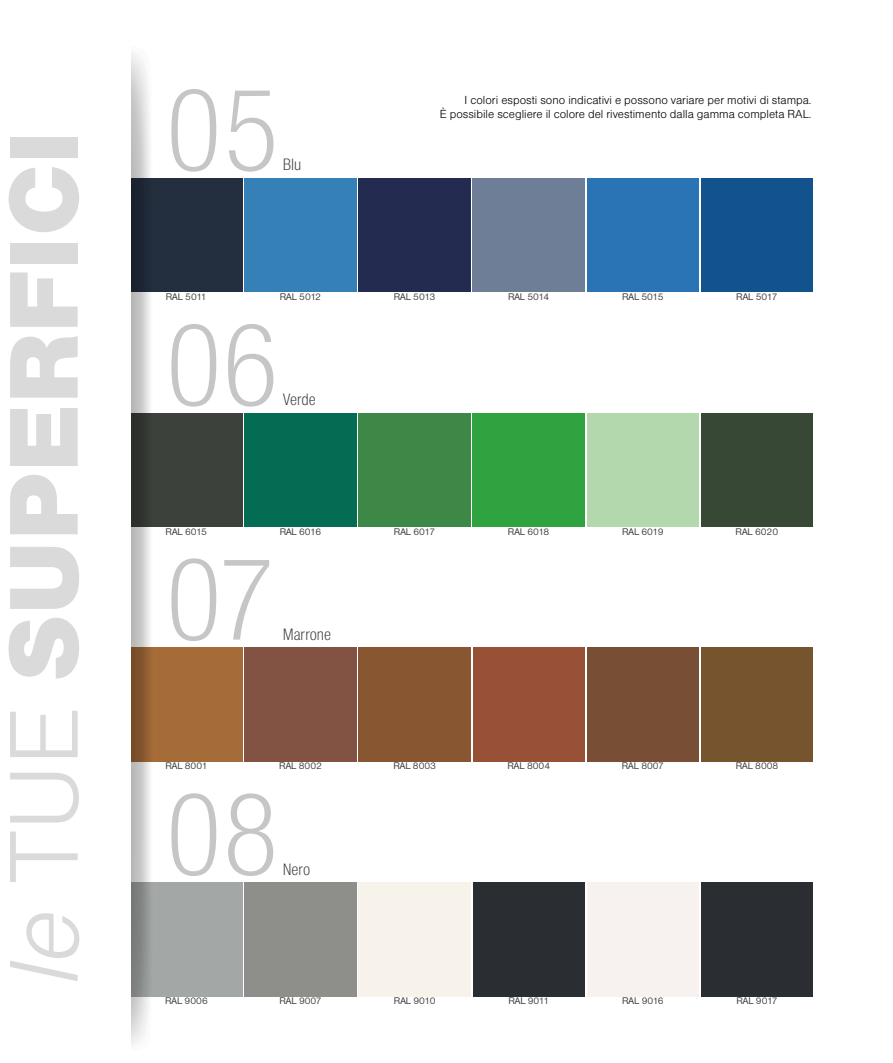
<style>
.page{position:relative;width:893px;height:1063px;background:#fff}
.page>*{position:absolute;margin:0;border:0;box-sizing:border-box;transform-origin:0 0}
.t1{font:119.25px "Nimbus Sans DOT Ligh Cond";color:#c6c6c6}
.t2{font:101.25px "Nimbus Sans DOT Blac";color:#dadada}
.t3{font:17.1px "Nimbus Sans DOT Ligh Cond";color:#3c3c3b}
.t4{font:12.15px/14.5px "Nimbus Sans DOT Ligh";color:#000;text-align:right}
.t5{font:10.05px "Nimbus Sans DOT";color:#3c3c3b}
.s1{font-family:"Nimbus Sans DOT Ligh Ital"}
.s2{font-family:"Nimbus Sans DOT Ligh"}
</style>
<div class="page">
<div style="left:154px;top:178px;width:88px;height:114px;background:#232f3f"></div>
<div style="left:245px;top:178px;width:111px;height:114px;background:#3580b7"></div>
<div style="left:359px;top:178px;width:111px;height:114px;background:#232b50"></div>
<div style="left:587px;top:178px;width:112px;height:114px;background:#2a74b5"></div>
<div style="left:701px;top:178px;width:112px;height:114px;background:#12538d"></div>
<div style="left:154px;top:413px;width:88px;height:114px;background:#3c413b"></div>
<div style="left:245px;top:413px;width:111px;height:114px;background:#046c53"></div>
<div style="left:359px;top:413px;width:111px;height:114px;background:#3d8847"></div>
<div style="left:473px;top:413px;width:111px;height:114px;background:#2fa340"></div>
<div style="left:701px;top:413px;width:112px;height:114px;background:#374835"></div>
<div style="left:154px;top:648px;width:88px;height:113px;background:#a56b39"></div>
<div style="left:245px;top:648px;width:111px;height:113px;background:#825343"></div>
<div style="left:359px;top:648px;width:111px;height:113px;background:#885631"></div>
<div style="left:473px;top:648px;width:112px;height:113px;background:#985037"></div>
<div style="left:587px;top:648px;width:112px;height:113px;background:#784e35"></div>
<div style="left:701px;top:648px;width:112px;height:113px;background:#76542e"></div>
<div style="left:473px;top:883px;width:112px;height:113px;background:#2a2d32"></div>
<div style="left:701px;top:883px;width:112px;height:113px;background:#2a2d32"></div>
<svg style="left:131px;top:53px;width:23px;height:992px"></svg>
<h2 class="t2" style="left:-15px;top:983px;width:854px;rotate:-90deg"><span class="s1">le</span> <span class="s2">TUE</span> SUPERFICI</h2>
<h1 class="t1" style="left:165px;top:65px;width:115px">05</h1>
<h3 class="t3" style="left:283px;top:155px;width:20px">Blu</h3>
<p class="t4" style="left:440px;top:92px;width:373px">I colori esposti sono indicativi e possono variare per motivi di stampa.<br>È possibile scegliere il colore del rivestimento dalla gamma completa RAL.</p>
<p class="t5" style="left:166px;top:291px;width:42px">RAL 5011</p>
<p class="t5" style="left:280px;top:291px;width:43px">RAL 5012</p>
<p class="t5" style="left:394px;top:291px;width:43px">RAL 5013</p>
<p class="t5" style="left:508px;top:291px;width:43px">RAL 5014</p>
<p class="t5" style="left:622px;top:291px;width:43px">RAL 5015</p>
<p class="t5" style="left:736px;top:291px;width:43px">RAL 5017</p>
<h1 class="t1" style="left:165px;top:300px;width:115px">06</h1>
<h3 class="t3" style="left:283px;top:390px;width:35px">Verde</h3>
<p class="t5" style="left:166px;top:526px;width:43px">RAL 6015</p>
<p class="t5" style="left:280px;top:526px;width:43px">RAL 6016</p>
<p class="t5" style="left:394px;top:526px;width:43px">RAL 6017</p>
<p class="t5" style="left:508px;top:526px;width:43px">RAL 6018</p>
<p class="t5" style="left:622px;top:526px;width:43px">RAL 6019</p>
<p class="t5" style="left:736px;top:526px;width:44px">RAL 6020</p>
<h1 class="t1" style="left:165px;top:534px;width:111px">07</h1>
<h3 class="t3" style="left:283px;top:624px;width:50px">Marrone</h3>
<p class="t5" style="left:165px;top:760px;width:44px">RAL 8001</p>
<p class="t5" style="left:279px;top:760px;width:44px">RAL 8002</p>
<p class="t5" style="left:393px;top:760px;width:44px">RAL 8003</p>
<p class="t5" style="left:507px;top:760px;width:44px">RAL 8004</p>
<p class="t5" style="left:622px;top:760px;width:44px">RAL 8007</p>
<p class="t5" style="left:736px;top:760px;width:44px">RAL 8008</p>
<h1 class="t1" style="left:165px;top:769px;width:115px">08</h1>
<h3 class="t3" style="left:283px;top:859px;width:29px">Nero</h3>
<p class="t5" style="left:165px;top:995px;width:44px">RAL 9006</p>
<p class="t5" style="left:280px;top:995px;width:44px">RAL 9007</p>
<p class="t5" style="left:394px;top:995px;width:43px">RAL 9010</p>
<p class="t5" style="left:508px;top:995px;width:42px">RAL 9011</p>
<p class="t5" style="left:622px;top:995px;width:43px">RAL 9016</p>
<p class="t5" style="left:736px;top:995px;width:43px">RAL 9017</p>
</div>
